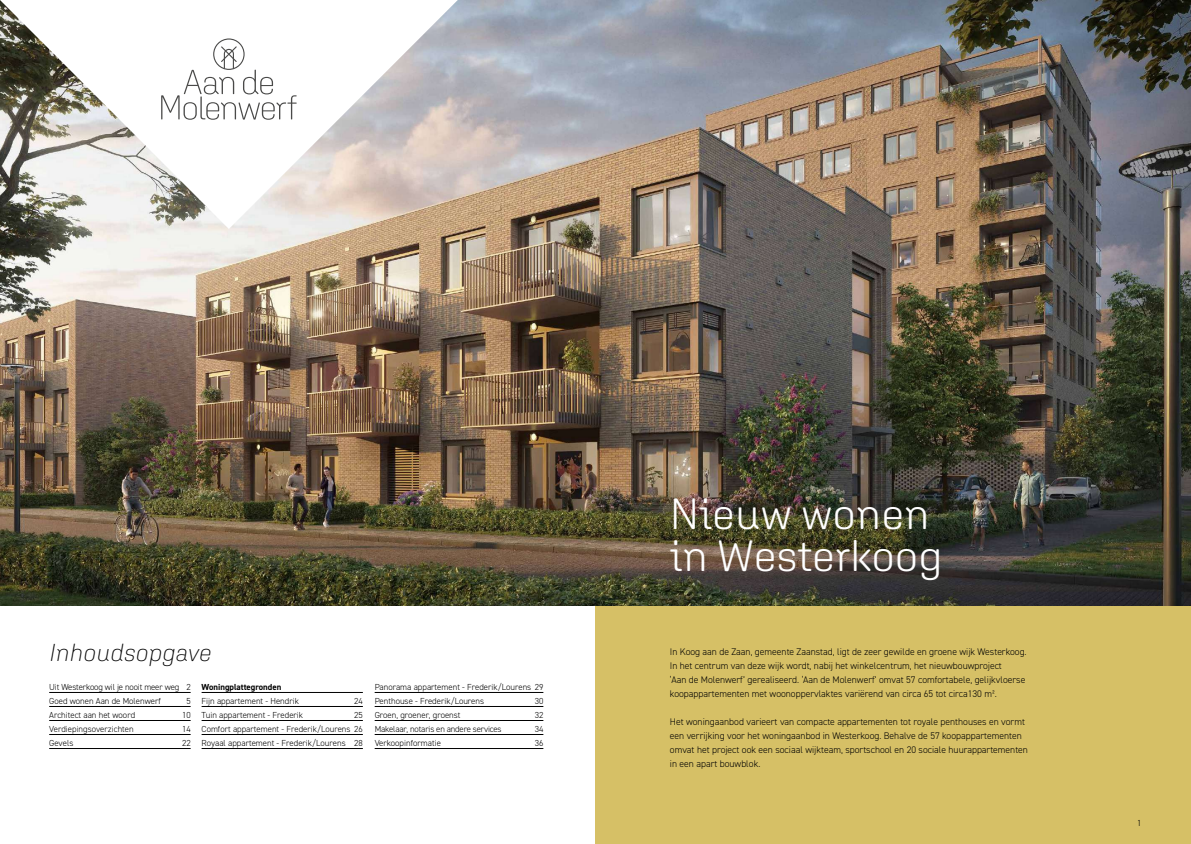
<style>
.page{position:relative;width:1191px;height:844px;background:#fff}
.page>*{position:absolute;margin:0;border:0;box-sizing:border-box;transform-origin:0 0}
.t1{font:300 43.75px/42px "Aglet Sans";color:#fff}
.t2{font:italic 200 24.5px "Aglet Sans";color:#000}
.t3{font:300 9.62px/14px "DIN2014";color:#000}
.t4{font:300 8.75px/14px "DIN2014";color:#000}
.t5{font:300 8.75px "DIN2014";letter-spacing:-.02em;color:#000}
.t6{font:700 8.75px "DIN2014";color:#000}
</style>
<div class="page">
<div style="left:595px;top:605px;width:596px;height:238px;background:#d6c066"></div>
<img style="left:0;top:0;width:1191px;height:605px">
<svg style="left:0;top:0;width:458px;height:229px"></svg>
<div style="left:213px;top:38px;width:32px;height:32px;border:1px solid #4a4a49;border-radius:50%"></div>
<svg style="left:161px;top:45px;width:136px;height:75px"></svg>
<hr style="left:49px;top:692px;width:142px;height:1px;background:#000">
<hr style="left:49px;top:706px;width:142px;height:1px;background:#000">
<hr style="left:49px;top:720px;width:142px;height:1px;background:#000">
<hr style="left:49px;top:734px;width:142px;height:1px;background:#000">
<hr style="left:49px;top:748px;width:142px;height:1px;background:#000">
<hr style="left:202px;top:692px;width:161px;height:1px;background:#000">
<hr style="left:202px;top:706px;width:161px;height:1px;background:#000">
<hr style="left:202px;top:720px;width:161px;height:1px;background:#000">
<hr style="left:202px;top:734px;width:161px;height:1px;background:#000">
<hr style="left:202px;top:748px;width:161px;height:1px;background:#000">
<hr style="left:375px;top:692px;width:168px;height:1px;background:#000">
<hr style="left:375px;top:706px;width:168px;height:1px;background:#000">
<hr style="left:375px;top:720px;width:168px;height:1px;background:#000">
<hr style="left:375px;top:734px;width:168px;height:1px;background:#000">
<hr style="left:375px;top:748px;width:168px;height:1px;background:#000">
<h1 class="t1" style="left:670px;top:492px;width:274px">Nieuw wonen in Westerkoog</h1>
<h2 class="t2" style="left:50px;top:638px;width:164px">Inhoudsopgave</h2>
<p class="t4" style="left:49px;top:679px;width:143px">Uit Westerkoog wil je nooit meer weg 2<br>Goed wonen Aan de Molenwerf</p>
<p class="t6" style="left:202px;top:680px;width:81px">Woningplattegronden</p>
<p class="t4" style="left:202px;top:693px;width:99px">Fijn appartement - Hendrik</p>
<p class="t4" style="left:354px;top:693px;width:10px">24</p>
<p class="t4" style="left:202px;top:707px;width:103px">Tuin appartement - Frederik</p>
<p class="t4" style="left:186px;top:693px;width:6px">5</p>
<p class="t4" style="left:49px;top:707px;width:87px">Architect aan het woord</p>
<p class="t4" style="left:182px;top:707px;width:10px">10</p>
<p class="t4" style="left:49px;top:721px;width:86px">Verdiepingsoverzichten</p>
<p class="t4" style="left:182px;top:721px;width:10px">14</p>
<p class="t4" style="left:49px;top:735px;width:26px">Gevels</p>
<p class="t4" style="left:182px;top:735px;width:10px">22</p>
<p class="t4" style="left:202px;top:707px;width:163px;text-align:justify;text-indent:153px">25<br>Comfort appartement - Frederik/Lourens 26<br>Royaal appartement - Frederik/Lourens 28</p>
<p class="t4" style="left:375px;top:679px;width:170px">Panorama appartement - Frederik/Lourens 29<br>Penthouse - Frederik/Lourens</p>
<p class="t4" style="left:535px;top:693px;width:10px">30</p>
<p class="t4" style="left:375px;top:707px;width:87px">Groen, groener, groenst</p>
<p class="t4" style="left:535px;top:707px;width:10px">32</p>
<p class="t5" style="left:375px;top:723px;width:128px">Makelaar, notaris en andere services</p>
<p class="t4" style="left:535px;top:721px;width:10px">34</p>
<p class="t4" style="left:375px;top:735px;width:68px">Verkoopinformatie</p>
<p class="t4" style="left:535px;top:735px;width:10px">36</p>
<p class="t3" style="left:670px;top:644px;width:358px">In Koog aan de Zaan, gemeente Zaanstad, ligt de zeer gewilde en groene wijk Westerkoog.<br>In het centrum van deze wijk wordt, nabij het winkelcentrum, het nieuwbouwproject<br>‘Aan de Molenwerf’ gerealiseerd. ‘Aan de Molenwerf’ omvat 57 comfortabele, gelijkvloerse koopappartementen met woonoppervlaktes variërend van circa 65 tot circa130 m².</p>
<p class="t3" style="left:670px;top:714px;width:359px">Het woningaanbod varieert van compacte appartementen tot royale penthouses en vormt een verrijking voor het woningaanbod in Westerkoog. Behalve de 57 koopappartementen omvat het project ook een sociaal wijkteam, sportschool en 20 sociale huurappartementen in een apart bouwblok.</p>
<p class="t4" style="left:1137px;top:815px;width:6px">1</p>
</div>
